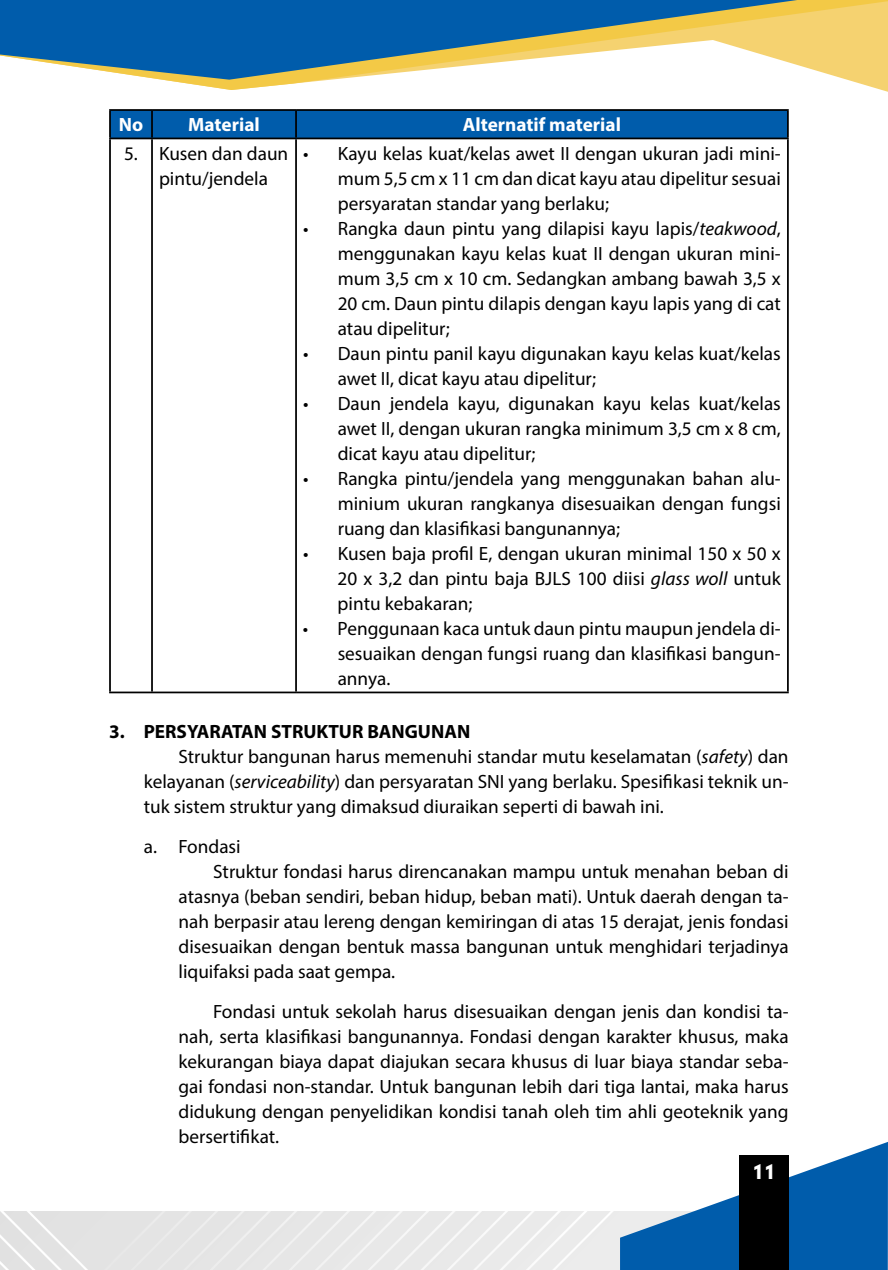
<style>
.page{position:relative;width:888px;height:1270px;background:#fff}
.page>*{position:absolute;margin:0;border:0;box-sizing:border-box;transform-origin:0 0}
.t1{font:19.25px/25px "Myriad Pro";color:#000;text-align:justify}
.t2{font:700 19.25px "Myriad Pro";color:#000}
.t3{font:700 19.25px "Myriad Pro";color:#fff}
.t4{font:900 19.25px "Geometrix";color:#fff}
.s1{font-style:italic}
</style>
<div class="page">
<img style="left:0;top:1211px;width:620px;height:59px">
<svg style="left:620px;top:1142px;width:268px;height:128px"></svg>
<svg style="left:165px;top:0;width:723px;height:90px"></svg>
<svg style="left:0;top:0;width:797px;height:80px;fill:#005cab"></svg>
<div style="left:739px;top:1156px;width:50px;height:114px;background:#000"></div>
<div style="left:111px;top:111px;width:676px;height:27px;background:#005cab"></div>
<hr style="left:109px;top:109px;width:43px;height:2px;background:#000">
<hr style="left:109px;top:111px;width:2px;height:27px;background:#000">
<hr style="left:152px;top:109px;width:144px;height:2px;background:#000">
<hr style="left:151px;top:111px;width:2px;height:27px;background:#000">
<hr style="left:296px;top:109px;width:493px;height:2px;background:#000">
<hr style="left:295px;top:111px;width:2px;height:27px;background:#000">
<hr style="left:787px;top:111px;width:2px;height:27px;background:#000">
<hr style="left:109px;top:138px;width:43px;height:1px;background:#000">
<hr style="left:109px;top:139px;width:2px;height:553px;background:#000">
<hr style="left:152px;top:138px;width:144px;height:1px;background:#000">
<hr style="left:151px;top:139px;width:2px;height:553px;background:#000">
<hr style="left:296px;top:138px;width:493px;height:1px;background:#000">
<hr style="left:295px;top:139px;width:2px;height:553px;background:#000">
<hr style="left:787px;top:139px;width:2px;height:553px;background:#000">
<hr style="left:109px;top:692px;width:43px;height:1px;background:#000">
<hr style="left:152px;top:692px;width:144px;height:1px;background:#000">
<hr style="left:296px;top:692px;width:493px;height:1px;background:#000">
<p class="t3" style="left:119px;top:112px;width:26px">No</p>
<p class="t3" style="left:188px;top:112px;width:73px">Material</p>
<p class="t3" style="left:463px;top:112px;width:160px">Alternatif material</p>
<p class="t1" style="left:159px;top:141px;width:131px;text-indent:-35px">5. Kusen dan daun pintu/jendela</p>
<p class="t1" style="left:338px;top:141px;width:445px;text-indent:-35px">• Kayu kelas kuat/kelas awet II dengan ukuran jadi mini&shy;mum 5,5 cm x 11 cm dan dicat kayu atau dipelitur sesuai persyaratan standar yang berlaku;</p>
<p class="t1" style="left:338px;top:216px;width:445px;text-indent:-35px">• Rangka daun pintu yang dilapisi kayu lapis/<span class="s1">teakwood</span>, menggunakan kayu kelas kuat II dengan ukuran mini&shy;mum 3,5 cm x 10 cm. Sedangkan ambang bawah 3,5 x 20 cm. Daun pintu dilapis dengan kayu lapis yang di cat atau dipelitur;</p>
<p class="t1" style="left:338px;top:341px;width:445px;text-indent:-35px">• Daun pintu panil kayu digunakan kayu kelas kuat/kelas awet II, dicat kayu atau dipelitur;</p>
<p class="t1" style="left:338px;top:391px;width:445px;text-indent:-35px">• Daun jendela kayu, digunakan kayu kelas kuat/kelas awet II, dengan ukuran rangka minimum 3,5 cm x 8 cm, dicat kayu atau dipelitur;</p>
<p class="t1" style="left:338px;top:466px;width:445px;text-indent:-35px">• Rangka pintu/jendela yang menggunakan bahan alu&shy;minium ukuran rangkanya disesuaikan dengan fungsi ruang dan klasifikasi bangunannya;</p>
<p class="t1" style="left:338px;top:541px;width:445px;text-indent:-35px">• Kusen baja profil E, dengan ukuran minimal 150 x 50 x 20 x 3,2 dan pintu baja BJLS 100 diisi <span class="s1">glass woll</span> untuk pintu kebakaran;</p>
<p class="t1" style="left:338px;top:616px;width:445px;text-indent:-35px">• Penggunaan kaca untuk daun pintu maupun jendela di&shy;sesuaikan dengan fungsi ruang dan klasifikasi bangun&shy;annya.</p>
<p class="t2" style="left:109px;top:719px;width:363px">3. PERSYARATAN STRUKTUR BANGUNAN</p>
<p class="t1" style="left:178px;top:744px;width:612px">Struktur bangunan harus memenuhi standar mutu keselamatan (<span class="s1">safety</span>) dan</p>
<p class="t1" style="left:144px;top:769px;width:646px">kelayanan (<span class="s1">serviceability</span>) dan persyaratan SNI yang berlaku. Spesifikasi teknik un-</p>
<p class="t1" style="left:144px;top:794px;width:522px">tuk sistem struktur yang dimaksud diuraikan seperti di bawah ini.</p>
<p class="t1" style="left:144px;top:834px;width:99px">a. Fondasi</p>
<p class="t1" style="left:213px;top:859px;width:577px">Struktur fondasi harus direncanakan mampu untuk menahan beban di</p>
<p class="t1" style="left:178px;top:884px;width:612px">atasnya (beban sendiri, beban hidup, beban mati). Untuk daerah dengan ta-</p>
<p class="t1" style="left:178px;top:909px;width:612px">nah berpasir atau lereng dengan kemiringan di atas 15 derajat, jenis fondasi</p>
<p class="t1" style="left:178px;top:934px;width:612px">disesuaikan dengan bentuk massa bangunan untuk menghidari terjadinya</p>
<p class="t1" style="left:178px;top:959px;width:218px">liquifaksi pada saat gempa.</p>
<p class="t1" style="left:178px;top:999px;width:612px;text-indent:35px">Fondasi untuk sekolah harus disesuaikan dengan jenis dan kondisi ta&shy;nah, serta klasifikasi bangunannya. Fondasi dengan karakter khusus, maka kekurangan biaya dapat diajukan secara khusus di luar biaya standar seba&shy;gai fondasi non-standar. Untuk bangunan lebih dari tiga lantai, maka harus didukung dengan penyelidikan kondisi tanah oleh tim ahli geoteknik yang bersertifikat.</p>
<p class="t4" style="left:752px;top:1159px;width:25px">11</p>
</div>
